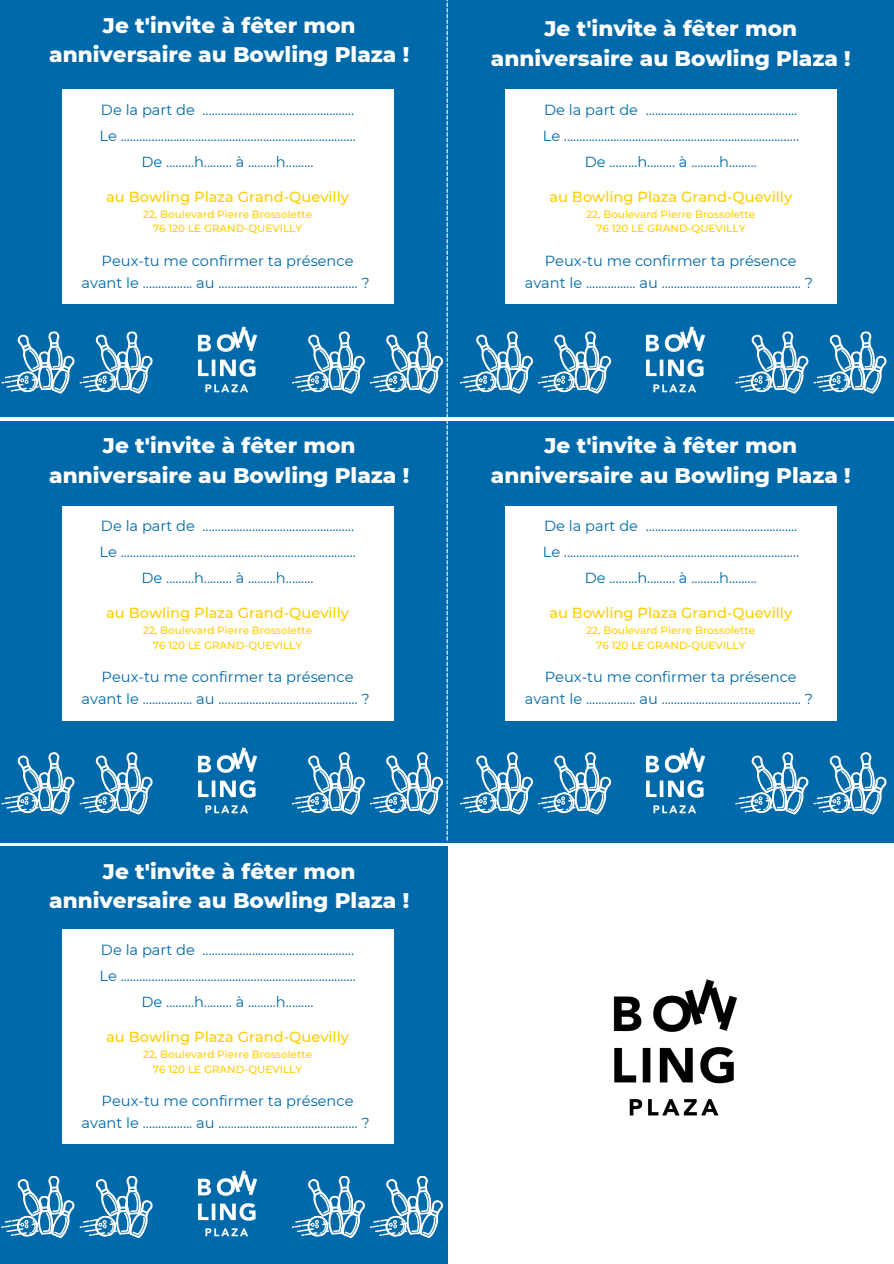
<style>
.page{position:relative;width:894px;height:1264px;background:#fff}
.page>*{position:absolute;margin:0;border:0;box-sizing:border-box;transform-origin:0 0}
.t1{font:800 21.6px/29.2px "Montserrat";color:#fff;text-align:center}
.t2{font:14.55px/21.9px "Montserrat";color:#0069a9;text-align:center}
.t3{font:500 14.55px "Montserrat";color:#fc0}
.t4{font:500 10.35px "Montserrat";color:#fc0}
</style>
<div class="page">
<div style="left:0;top:0;width:458px;height:417px;background:#0069a9"></div>
<div style="left:0;top:421px;width:458px;height:421px;background:#0069a9"></div>
<div style="left:0;top:846px;width:447px;height:417px;background:#0069a9"></div>
<div style="left:456px;top:0;width:437px;height:417px;background:#0069a9"></div>
<div style="left:456px;top:421px;width:437px;height:421px;background:#0069a9"></div>
<div style="left:62px;top:89px;width:331px;height:215px;background:#fff"></div>
<img style="left:197px;top:326px;width:60px;height:67px">
<img style="left:197px;top:747px;width:60px;height:67px">
<img style="left:197px;top:1170px;width:60px;height:67px">
<img style="left:645px;top:326px;width:60px;height:67px">
<img style="left:645px;top:747px;width:60px;height:67px">
<svg style="left:1px;top:331px;width:152px;height:63px"></svg>
<svg style="left:460px;top:331px;width:152px;height:63px"></svg>
<svg style="left:735px;top:331px;width:152px;height:63px"></svg>
<svg style="left:1px;top:752px;width:152px;height:63px"></svg>
<svg style="left:291px;top:0;width:156px;height:840px"></svg>
<svg style="left:1px;top:1175px;width:152px;height:64px"></svg>
<svg style="left:292px;top:1175px;width:151px;height:63px"></svg>
<svg style="left:460px;top:752px;width:152px;height:63px"></svg>
<svg style="left:735px;top:752px;width:152px;height:63px"></svg>
<div style="left:505px;top:89px;width:331px;height:215px;background:#fff"></div>
<div style="left:62px;top:506px;width:331px;height:214px;background:#fff"></div>
<div style="left:505px;top:506px;width:331px;height:214px;background:#fff"></div>
<div style="left:62px;top:929px;width:331px;height:215px;background:#fff"></div>
<img style="left:613px;top:979px;width:124px;height:137px">
<p class="t1" style="left:49px;top:10px;width:361px">Je t'invite à fêter mon anniversaire au Bowling Plaza !</p>
<p class="t2" style="left:101px;top:98px;width:254px">De la part de .................................................</p>
<p class="t2" style="left:99px;top:125px;width:258px">Le ............................................................................</p>
<p class="t2" style="left:141px;top:151px;width:173px">De .........h......... à .........h.........</p>
<p class="t3" style="left:106px;top:187px;width:244px">au Bowling Plaza Grand-Quevilly</p>
<p class="t4" style="left:143px;top:208px;width:170px">22, Boulevard Pierre Brossolette</p>
<p class="t4" style="left:153px;top:222px;width:151px">76 120 LE GRAND-QUEVILLY</p>
<p class="t2" style="left:81px;top:249px;width:290px">Peux-tu me confirmer ta présence avant le ................ au ............................................. ?</p>
<p class="t1" style="left:49px;top:431px;width:361px">Je t'invite à fêter mon anniversaire au Bowling Plaza !</p>
<p class="t2" style="left:101px;top:515px;width:254px">De la part de .................................................</p>
<p class="t2" style="left:99px;top:541px;width:258px">Le ............................................................................</p>
<p class="t2" style="left:141px;top:567px;width:173px">De .........h......... à .........h.........</p>
<p class="t3" style="left:106px;top:604px;width:244px">au Bowling Plaza Grand-Quevilly</p>
<p class="t4" style="left:143px;top:624px;width:170px">22, Boulevard Pierre Brossolette</p>
<p class="t4" style="left:153px;top:638px;width:151px">76 120 LE GRAND-QUEVILLY</p>
<p class="t2" style="left:81px;top:666px;width:290px">Peux-tu me confirmer ta présence avant le ................ au ............................................. ?</p>
<p class="t1" style="left:49px;top:856px;width:361px">Je t'invite à fêter mon anniversaire au Bowling Plaza !</p>
<p class="t2" style="left:101px;top:938px;width:254px">De la part de .................................................</p>
<p class="t2" style="left:99px;top:965px;width:258px">Le ............................................................................</p>
<p class="t2" style="left:141px;top:991px;width:173px">De .........h......... à .........h.........</p>
<p class="t3" style="left:106px;top:1027px;width:244px">au Bowling Plaza Grand-Quevilly</p>
<p class="t4" style="left:143px;top:1048px;width:170px">22, Boulevard Pierre Brossolette</p>
<p class="t4" style="left:153px;top:1062px;width:151px">76 120 LE GRAND-QUEVILLY</p>
<p class="t2" style="left:81px;top:1089px;width:290px">Peux-tu me confirmer ta présence avant le ................ au ............................................. ?</p>
<p class="t1" style="left:490px;top:14px;width:361px">Je t'invite à fêter mon anniversaire au Bowling Plaza !</p>
<p class="t2" style="left:544px;top:98px;width:254px">De la part de .................................................</p>
<p class="t2" style="left:542px;top:125px;width:258px">Le ............................................................................</p>
<p class="t2" style="left:584px;top:151px;width:173px">De .........h......... à .........h.........</p>
<p class="t3" style="left:549px;top:187px;width:244px">au Bowling Plaza Grand-Quevilly</p>
<p class="t4" style="left:586px;top:208px;width:170px">22, Boulevard Pierre Brossolette</p>
<p class="t4" style="left:596px;top:222px;width:151px">76 120 LE GRAND-QUEVILLY</p>
<p class="t2" style="left:524px;top:249px;width:290px">Peux-tu me confirmer ta présence avant le ................ au ............................................. ?</p>
<p class="t1" style="left:490px;top:431px;width:361px">Je t'invite à fêter mon anniversaire au Bowling Plaza !</p>
<p class="t2" style="left:544px;top:515px;width:254px">De la part de .................................................</p>
<p class="t2" style="left:542px;top:541px;width:258px">Le ............................................................................</p>
<p class="t2" style="left:584px;top:567px;width:173px">De .........h......... à .........h.........</p>
<p class="t3" style="left:549px;top:604px;width:244px">au Bowling Plaza Grand-Quevilly</p>
<p class="t4" style="left:586px;top:624px;width:170px">22, Boulevard Pierre Brossolette</p>
<p class="t4" style="left:596px;top:638px;width:151px">76 120 LE GRAND-QUEVILLY</p>
<p class="t2" style="left:524px;top:666px;width:290px">Peux-tu me confirmer ta présence avant le ................ au ............................................. ?</p>
</div>
